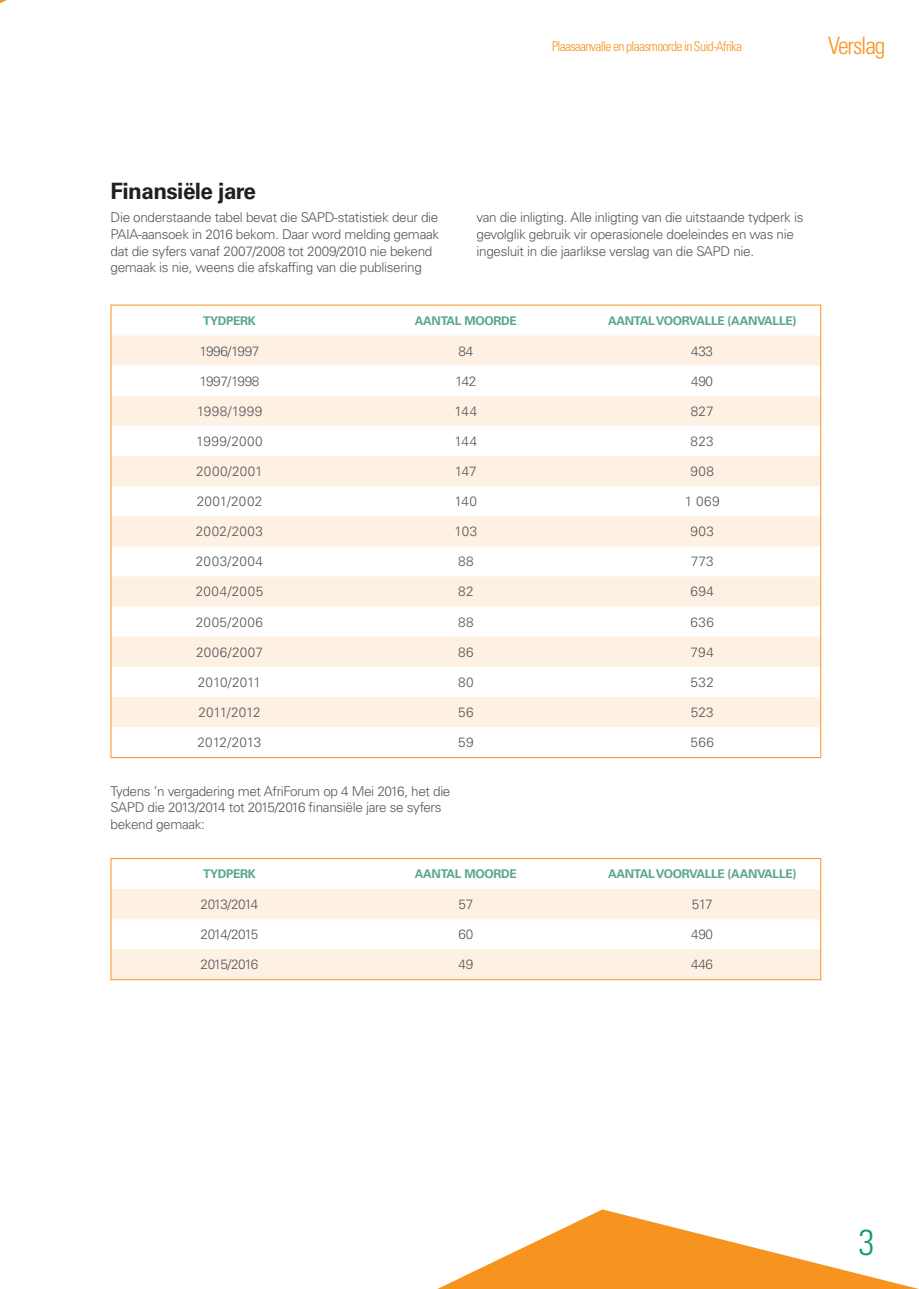
<style>
.page{position:relative;width:919px;height:1289px;background:#fff}
.page>*{position:absolute;margin:0;border:0;box-sizing:border-box;transform-origin:0 0}
.t1{font:300 condensed 36px "Univers LT Std";color:#139976}
.t2{font:300 condensed 24px "Univers LT Std";letter-spacing:-.05em;color:#f79420}
.t3{font:700 22.5px "Univers LT Std";letter-spacing:-.025em;color:#221f1f}
.t4{font:300 13.5px/16.5px "Univers LT Std";letter-spacing:-.025em;color:#57585a}
.t5{font:300 condensed 13.5px "Univers LT Std";letter-spacing:-.05em;color:#f79420}
.t6{font:300 13.5px "Univers LT Std";letter-spacing:.04em;color:#57585a}
.t7{font:300 13.5px "Univers LT Std";letter-spacing:-.005em;color:#57585a}
.t8{font:300 13.5px "Univers LT Std";letter-spacing:-.075em;color:#57585a}
.t9{font:300 13.5px "Univers LT Std";letter-spacing:.025em;color:#57585a}
.t10{font:300 13.5px "Univers LT Std";letter-spacing:.035em;color:#57585a}
.t11{font:300 13.5px "Univers LT Std";letter-spacing:.015em;color:#57585a}
.t12{font:300 13.5px "Univers LT Std";letter-spacing:.03em;color:#57585a}
.t13{font:700 12px "Univers LT Std";letter-spacing:-.025em;color:#5aa78b}
</style>
<div class="page">
<svg style="left:0;top:0;width:7px;height:4px"></svg>
<svg style="left:439px;top:1209px;width:476px;height:79px"></svg>
<svg style="left:113px;top:335px;width:706px;height:392px;fill:#fef0e2"></svg>
<svg style="left:113px;top:889px;width:706px;height:89px;fill:#fef0e2"></svg>
<div style="left:111px;top:858px;width:710px;height:122px;border:1px solid #f79420"></div>
<p class="t5" style="left:552px;top:41px;width:191px">Plaasaanvalle en plaasmoorde in Suid-Afrika</p>
<h2 class="t2" style="left:828px;top:36px;width:59px">Verslag</h2>
<h3 class="t3" style="left:111px;top:182px;width:147px">Finansiële jare</h3>
<p class="t4" style="left:111px;top:210px;width:330px">Die onderstaande tabel bevat die SAPD-statistiek deur die PAIA-aansoek in 2016 bekom. Daar word melding gemaak dat die syfers vanaf 2007/2008 tot 2009/2010 nie bekend gemaak is nie, weens die afskaffing van die publisering</p>
<p class="t4" style="left:476px;top:210px;width:328px">van die inligting. Alle inligting van die uitstaande tydperk is gevolglik gebruik vir operasionele doeleindes en was nie ingesluit in die jaarlikse verslag van die SAPD nie.</p>
<p class="t13" style="left:203px;top:315px;width:54px">TYDPERK</p>
<p class="t13" style="left:415px;top:315px;width:103px">AANTAL MOORDE</p>
<p class="t13" style="left:608px;top:315px;width:190px">AANTAL VOORVALLE (AANVALLE)</p>
<p class="t4" style="left:200px;top:343px;width:61px">1996/1997</p>
<p class="t4" style="left:458px;top:343px;width:16px">84</p>
<p class="t4" style="left:691px;top:343px;width:23px">433</p>
<p class="t4" style="left:200px;top:374px;width:61px">1997/1998</p>
<p class="t4" style="left:455px;top:374px;width:23px">142</p>
<p class="t4" style="left:691px;top:374px;width:23px">490</p>
<p class="t6" style="left:197px;top:406px;width:67px">1998/1999</p>
<p class="t4" style="left:454px;top:404px;width:24px">144</p>
<p class="t4" style="left:690px;top:404px;width:24px">827</p>
<p class="t6" style="left:196px;top:436px;width:68px">1999/2000</p>
<p class="t4" style="left:454px;top:434px;width:24px">144</p>
<p class="t4" style="left:690px;top:434px;width:25px">823</p>
<p class="t9" style="left:196px;top:466px;width:68px">2000/2001</p>
<p class="t4" style="left:455px;top:464px;width:23px">147</p>
<p class="t4" style="left:690px;top:464px;width:25px">908</p>
<p class="t11" style="left:197px;top:496px;width:67px">2001/2002</p>
<p class="t4" style="left:454px;top:494px;width:24px">140</p>
<p class="t4" style="left:684px;top:494px;width:36px">1 069</p>
<p class="t12" style="left:196px;top:526px;width:69px">2002/2003</p>
<p class="t4" style="left:454px;top:524px;width:24px">103</p>
<p class="t4" style="left:690px;top:524px;width:25px">903</p>
<p class="t6" style="left:196px;top:556px;width:69px">2003/2004</p>
<p class="t4" style="left:458px;top:554px;width:17px">88</p>
<p class="t4" style="left:690px;top:554px;width:25px">773</p>
<p class="t10" style="left:196px;top:586px;width:69px">2004/2005</p>
<p class="t4" style="left:458px;top:584px;width:17px">82</p>
<p class="t4" style="left:690px;top:584px;width:25px">694</p>
<p class="t10" style="left:196px;top:616px;width:69px">2005/2006</p>
<p class="t4" style="left:458px;top:614px;width:17px">88</p>
<p class="t4" style="left:690px;top:614px;width:25px">636</p>
<p class="t9" style="left:196px;top:646px;width:68px">2006/2007</p>
<p class="t4" style="left:458px;top:644px;width:17px">86</p>
<p class="t4" style="left:690px;top:644px;width:25px">794</p>
<p class="t7" style="left:198px;top:677px;width:65px">2010/2011</p>
<p class="t4" style="left:458px;top:675px;width:17px">80</p>
<p class="t4" style="left:690px;top:675px;width:25px">532</p>
<p class="t7" style="left:198px;top:707px;width:64px">2011/2012</p>
<p class="t4" style="left:458px;top:705px;width:17px">56</p>
<p class="t4" style="left:690px;top:705px;width:24px">523</p>
<p class="t7" style="left:197px;top:737px;width:65px">2012/2013</p>
<p class="t4" style="left:458px;top:735px;width:17px">59</p>
<p class="t4" style="left:690px;top:735px;width:25px">566</p>
<p class="t4" style="left:111px;top:784px;width:341px">Tydens ’n vergadering met AfriForum op 4 Mei 2016, het die<br>SAPD die 2013/2014 tot 2015/2016 finansiële jare se syfers bekend gemaak:</p>
<p class="t13" style="left:203px;top:869px;width:54px">TYDPERK</p>
<p class="t13" style="left:415px;top:869px;width:103px">AANTAL MOORDE</p>
<p class="t13" style="left:608px;top:869px;width:190px">AANTAL VOORVALLE (AANVALLE)</p>
<p class="t8" style="left:201px;top:899px;width:59px">2013/2014</p>
<p class="t4" style="left:458px;top:897px;width:16px">57</p>
<p class="t4" style="left:691px;top:897px;width:22px">517</p>
<p class="t8" style="left:201px;top:929px;width:59px">2014/2015</p>
<p class="t4" style="left:458px;top:927px;width:16px">60</p>
<p class="t4" style="left:691px;top:927px;width:23px">490</p>
<p class="t8" style="left:201px;top:959px;width:59px">2015/2016</p>
<p class="t4" style="left:458px;top:957px;width:16px">49</p>
<p class="t4" style="left:691px;top:957px;width:23px">446</p>
<h1 class="t1" style="left:858px;top:1228px;width:17px">3</h1>
</div>
